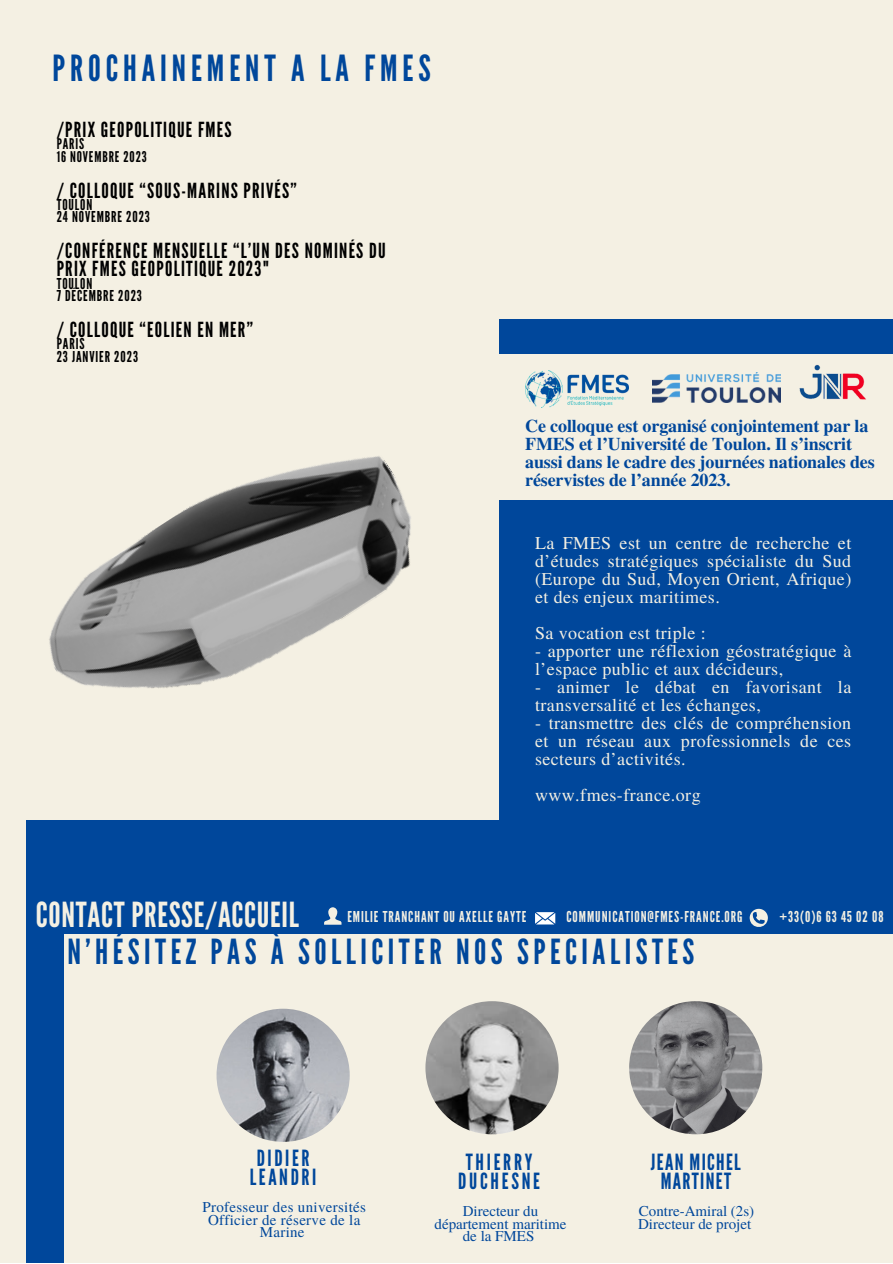
<style>
.page{position:relative;width:893px;height:1264px;background:#fff}
.page>*{position:absolute;margin:0;border:0;box-sizing:border-box;transform-origin:0 0}
.t1{font:36px "League Gothic";letter-spacing:.135em;color:#00479b}
.t2{font:34.5px "League Gothic";letter-spacing:.13em;color:#00479b}
.t3{font:34.5px "League Gothic";letter-spacing:.02em;color:#f4f0e3}
.t4{font:22.2px/19px "League Gothic";letter-spacing:.115em;color:#00479b;text-align:center}
.t5{font:22.2px "League Gothic";letter-spacing:.06em;color:#00479b}
.t6{font:20.7px/18px "League Gothic";letter-spacing:.06em;color:#000}
.t7{font:18px/18px "Te X Gyre Termes";letter-spacing:.025em;color:#f4f0e3;text-align:justify}
.t8{font:700 18px/18px "Te X Gyre Termes";letter-spacing:-.005em;color:#00479b}
.t9{font:15px/12.3px "Te X Gyre Termes";color:#00479b;text-align:center}
.t10{font:15px "League Gothic";letter-spacing:.065em;color:#f4f0e3}
.t11{font:15px "League Gothic";letter-spacing:.06em;color:#000}
.t12{font:15px/12.3px "Te X Gyre Termes";letter-spacing:.02em;color:#00479b;text-align:center}
.t13{font:14.7px "League Gothic";letter-spacing:.06em;color:#000}
</style>
<div class="page">
<div style="left:0;top:0;width:892px;height:1262px;background:#f4f0e3"></div>
<div style="left:26px;top:849px;width:37px;height:413px;background:#00479b"></div>
<div style="left:26px;top:820px;width:866px;height:113px;background:#00479b"></div>
<img style="left:216px;top:1008px;width:133px;height:133px;border-radius:50%">
<img style="left:425px;top:1001px;width:133px;height:133px;border-radius:50%">
<div style="left:499px;top:500px;width:393px;height:325px;background:#00479b"></div>
<svg style="left:535px;top:912px;width:20px;height:12px"></svg>
<svg style="left:749px;top:908px;width:18px;height:19px"></svg>
<svg style="left:324px;top:907px;width:17px;height:17px"></svg>
<img style="left:629px;top:1001px;width:133px;height:133px;border-radius:50%">
<img style="left:49px;top:456px;width:362px;height:233px">
<div style="left:499px;top:319px;width:393px;height:35px;background:#00479b"></div>
<img style="left:653px;top:372px;width:114px;height:30px">
<img style="left:525px;top:371px;width:103px;height:37px">
<img style="left:767px;top:365px;width:99px;height:38px">
<p class="t1" style="left:53px;top:47px;width:380px">PROCHAINEMENT A LA FMES</p>
<p class="t6" style="left:57px;top:121px;width:176px">/PRIX GEOPOLITIQUE FMES</p>
<p class="t13" style="left:57px;top:135px;width:29px">PARIS</p>
<p class="t13" style="left:57px;top:148px;width:92px">16 NOVEMBRE 2023</p>
<p class="t6" style="left:57px;top:182px;width:242px">/ COLLOQUE “SOUS-MARINS PRIVÉS”</p>
<p class="t11" style="left:57px;top:196px;width:37px">TOULON</p>
<p class="t11" style="left:57px;top:208px;width:95px">24 NOVEMBRE 2023</p>
<p class="t6" style="left:57px;top:242px;width:330px">/CONFÉRENCE MENSUELLE “L’UN DES NOMINÉS DU<br>PRIX FMES GEOPOLITIQUE 2023"</p>
<p class="t11" style="left:57px;top:275px;width:37px">TOULON</p>
<p class="t11" style="left:57px;top:287px;width:87px">7 DÉCEMBRE 2023</p>
<p class="t6" style="left:57px;top:321px;width:198px">/ COLLOQUE “EOLIEN EN MER”</p>
<p class="t11" style="left:57px;top:335px;width:29px">PARIS</p>
<p class="t11" style="left:57px;top:348px;width:83px">23 JANVIER 2023</p>
<p class="t8" style="left:525px;top:416px;width:351px">Ce colloque est organisé conjointement par la FMES et l’Université de Toulon. Il s’inscrit aussi dans le cadre des journées nationales des réservistes de l’année 2023.</p>
<p class="t7" style="left:535px;top:533px;width:318px">La FMES est un centre de recherche et d’études stratégiques spécialiste du Sud (Europe du Sud, Moyen Orient, Afrique) et des enjeux maritimes.</p>
<p class="t7" style="left:535px;top:623px;width:172px">Sa vocation est triple :</p>
<p class="t7" style="left:535px;top:641px;width:318px">- apporter une réflexion géostratégique à l’espace public et aux décideurs,</p>
<p class="t7" style="left:535px;top:677px;width:318px">- animer le débat en favorisant la transversalité et les échanges,</p>
<p class="t7" style="left:535px;top:713px;width:318px">- transmettre des clés de compréhension et un réseau aux professionnels de ces secteurs d’activités.</p>
<p class="t7" style="left:535px;top:785px;width:167px">www.fmes-france.org</p>
<p class="t3" style="left:36px;top:894px;width:264px">CONTACT PRESSE/ACCUEIL</p>
<p class="t10" style="left:347px;top:908px;width:181px">EMILIE TRANCHANT OU AXELLE GAYTE</p>
<p class="t10" style="left:566px;top:908px;width:178px">COMMUNICATION@FMES-FRANCE.ORG</p>
<p class="t10" style="left:779px;top:908px;width:106px">+33(0)6 63 45 02 08</p>
<p class="t2" style="left:67px;top:931px;width:628px">N’HÉSITEZ PAS À SOLLICITER NOS SPECIALISTES</p>
<p class="t4" style="left:257px;top:1149px;width:54px">DIDIER</p>
<p class="t4" style="left:250px;top:1168px;width:68px">LEANDRI</p>
<p class="t12" style="left:202px;top:1200px;width:165px">Professeur des universités</p>
<p class="t12" style="left:208px;top:1212px;width:154px">Officier de réserve de la<br>Marine</p>
<p class="t4" style="left:458px;top:1153px;width:83px">THIERRY<br>DUCHESNE</p>
<p class="t9" style="left:434px;top:1204px;width:133px">Directeur du département maritime de la FMES</p>
<p class="t5" style="left:651px;top:1149px;width:91px">JEAN MICHEL</p>
<p class="t5" style="left:660px;top:1168px;width:72px">MARTINET</p>
<p class="t9" style="left:639px;top:1204px;width:117px">Contre-Amiral (2s)</p>
<p class="t9" style="left:638px;top:1216px;width:115px">Directeur de projet</p>
</div>
